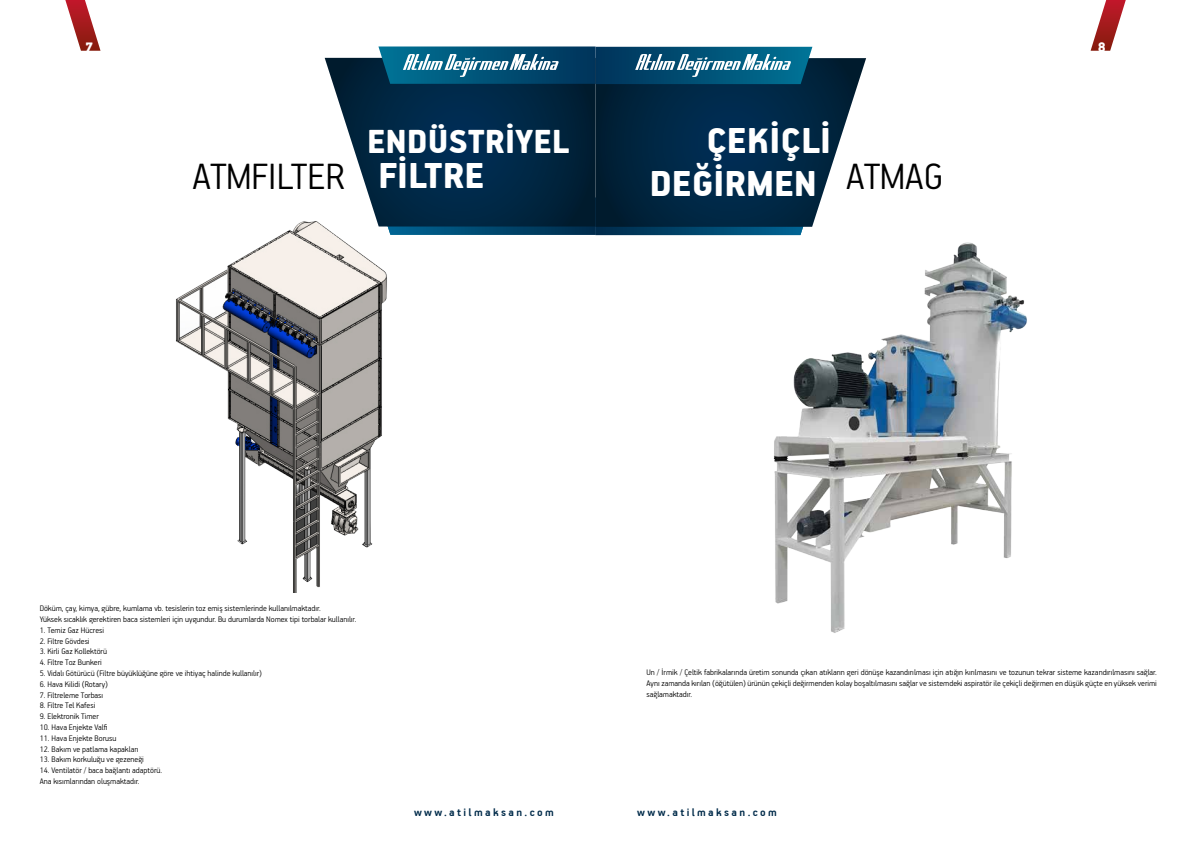
<style>
.page{position:relative;width:1191px;height:842px;background:#fff}
.page>*{position:absolute;margin:0;border:0;box-sizing:border-box;transform-origin:0 0}
.t1{font:300 41px "PF Handbook Pro";color:#000}
.t2{font:900 40px/43px "PF Handbook Pro";color:#fff}
.t3{font:900 37px "PF Handbook Pro";color:#fff}
.t4{font:900 15.6px "PF Handbook Pro";color:#fff}
.t5{font:700 12px "PF Handbook Pro";letter-spacing:.2em;color:#002b4a}
.t6{font:300 9px/10.8px "PF Handbook Pro";color:#000}
</style>
<div class="page">
<svg style="left:65px;top:0;width:35px;height:51px"></svg>
<svg style="left:325px;top:58px;width:270px;height:140px;background:#183b56"></svg>
<img style="left:176px;top:198px;width:211px;height:395px">
<svg style="left:1090px;top:0;width:35px;height:51px"></svg>
<svg style="left:378px;top:197px;width:381px;height:38px;background:#02314e"></svg>
<svg style="left:595px;top:58px;width:271px;height:169px;background:#1b3d57"></svg>
<svg style="left:378px;top:46px;width:434px;height:38px;background:#266a89"></svg>
<img style="left:759px;top:225px;width:268px;height:408px">
<h3 class="t4" style="left:85px;top:37px;width:10px">7</h3>
<h1 class="t1" style="left:192px;top:151px;width:154px">ATMFILTER</h1>
<h3 class="t3" style="left:367px;top:119px;width:204px">ENDÜSTRİYEL</h3>
<h2 class="t2" style="left:378px;top:153px;width:108px">FİLTRE</h2>
<h2 class="t2" style="left:649px;top:118px;width:183px;text-indent:57px">ÇEKİÇLİ<br>DEĞİRMEN</h2>
<h1 class="t1" style="left:846px;top:151px;width:98px">ATMAG</h1>
<h3 class="t4" style="left:1097px;top:37px;width:10px">8</h3>
<p class="t6" style="left:40px;top:603px;width:318px">Döküm, çay, kimya, gübre, kumlama vb. tesislerin toz emiş sistemlerinde kullanılmaktadır.<br>Yüksek sıcaklık gerektiren baca sistemleri için uygundur. Bu durumlarda Nomex tipi torbalar kullanılır.</p>
<p class="t6" style="left:40px;top:624px;width:66px">1. Temiz Gaz Hücresi</p>
<p class="t6" style="left:40px;top:635px;width:51px">2. Filtre Gövdesi</p>
<p class="t6" style="left:40px;top:646px;width:69px">3. Kirli Gaz Kollektörü</p>
<p class="t6" style="left:40px;top:657px;width:64px">4. Filtre Toz Bunkeri</p>
<p class="t6" style="left:40px;top:667px;width:224px">5. Vidalı Götürücü (Filtre büyüklüğüne göre ve ihtiyaç halinde kullanılır)</p>
<p class="t6" style="left:40px;top:678px;width:70px">6. Hava Kilidi (Rotary)</p>
<p class="t6" style="left:40px;top:689px;width:65px">7. Filtreleme Torbası</p>
<p class="t6" style="left:40px;top:700px;width:57px">8. Filtre Tel Kafesi</p>
<p class="t6" style="left:40px;top:711px;width:61px">9. Elektronik Timer</p>
<p class="t6" style="left:40px;top:721px;width:69px">10. Hava Enjekte Valfi</p>
<p class="t6" style="left:40px;top:732px;width:78px">11. Hava Enjekte Borusu</p>
<p class="t6" style="left:40px;top:743px;width:100px">12. Bakım ve patlama kapakları</p>
<p class="t6" style="left:40px;top:754px;width:106px">13. Bakım korkuluğu ve gezeneği</p>
<p class="t6" style="left:40px;top:765px;width:124px">14. Ventilatör / baca bağlantı adaptörü.<br>Ana kısımlarından oluşmaktadır.</p>
<h3 class="t5" style="left:414px;top:805px;width:141px">www.atilmaksan.com</h3>
<p class="t6" style="left:646px;top:666px;width:512px;text-align:justify">Un / İrmik / Çeltik fabrikalarında üretim sonunda çıkan atıkların geri dönüşe kazandırılması için atığın kırılmasını ve tozunun tekrar sisteme kazandırılmasını sağlar.<br>Aynı zamanda kırılan (öğütülen) ürünün çekiçli değirmenden kolay boşaltılmasını sağlar ve sistemdeki aspiratör ile çekiçli değirmen en düşük güçte en yüksek verimi sağlamaktadır.</p>
<h3 class="t5" style="left:637px;top:805px;width:141px">www.atilmaksan.com</h3>
</div>
